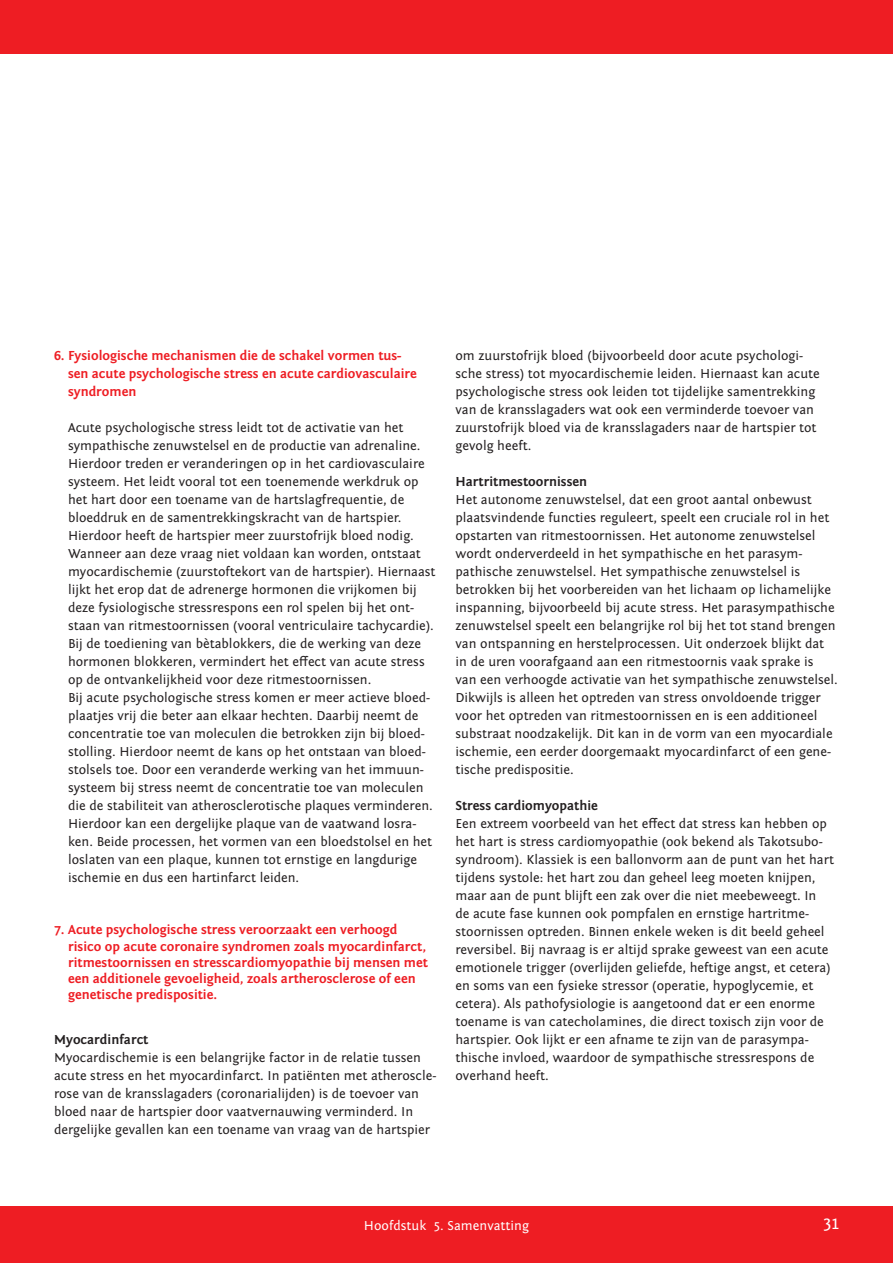
<style>
.page{position:relative;width:893px;height:1263px;background:#fff}
.page>*{position:absolute;margin:0;border:0;box-sizing:border-box;transform-origin:0 0}
.t1{font:18px "Fontin Sans";color:#fff}
.HVG_brood{font:13.5px/18px "Fontin Sans";color:#231f20}
.HVG_subkop_rood{font:700 13.5px/16.2px "Fontin Sans";color:#ee1d23}
.HVG_brood-2{font:700 13.5px/18px "Fontin Sans";color:#ee1d23}
.HVG_brood-3{font:700 13.5px "Fontin Sans";color:#231f20}
.t2{font:13.5px "Fontin Sans";color:#fff}
</style>
<div class="page">
<div style="left:0;top:0;width:893px;height:54px;background:#ee1d23"></div>
<div style="left:0;top:1206px;width:893px;height:57px;background:#ee1d23"></div>
<p class="HVG_brood-2" style="left:68px;top:347px;width:350px;text-indent:-14px">6. Fysiologische mechanismen die de schakel vormen tus&shy;sen acute psychologische stress en acute cardiovasculaire syndromen</p>
<p class="HVG_brood" style="left:68px;top:419px;width:369px">Acute psychologische stress leidt tot de activatie van het sympathische zenuwstelsel en de productie van adrenaline.<br>Hierdoor treden er veranderingen op in het cardiovasculaire systeem. Het leidt vooral tot een toenemende werkdruk op het hart door een toename van de hartslagfrequentie, de bloeddruk en de samentrekkingskracht van de hartspier.<br>Hierdoor heeft de hartspier meer zuurstofrijk bloed nodig.<br>Wanneer aan deze vraag niet voldaan kan worden, ontstaat myocardischemie (zuurstoftekort van de hartspier). Hiernaast lijkt het erop dat de adrenerge hormonen die vrijkomen bij deze fysiologische stressrespons een rol spelen bij het ont&shy;staan van ritmestoornissen (vooral ventriculaire tachycardie).<br>Bij de toediening van bètablokkers, die de werking van deze hormonen blokkeren, vermindert het effect van acute stress op de ontvankelijkheid voor deze ritmestoornissen.<br>Bij acute psychologische stress komen er meer actieve bloed&shy;plaatjes vrij die beter aan elkaar hechten. Daarbij neemt de concentratie toe van moleculen die betrokken zijn bij bloed&shy;stolling. Hierdoor neemt de kans op het ontstaan van bloed&shy;stolsels toe. Door een veranderde werking van het immuun&shy;systeem bij stress neemt de concentratie toe van moleculen die de stabiliteit van atherosclerotische plaques verminderen.<br>Hierdoor kan een dergelijke plaque van de vaatwand losra&shy;ken. Beide processen, het vormen van een bloedstolsel en het loslaten van een plaque, kunnen tot ernstige en langdurige ischemie en dus een hartinfarct leiden.</p>
<p class="HVG_subkop_rood" style="left:68px;top:922px;width:361px;text-indent:-14px">7. Acute psychologische stress veroorzaakt een verhoogd risico op acute coronaire syndromen zoals myocardinfarct, ritmestoornissen en stresscardiomyopathie bij mensen met een additionele gevoeligheid, zoals artherosclerose of een genetische predispositie.</p>
<p class="HVG_brood-3" style="left:54px;top:1032px;width:96px">Myocardinfarct</p>
<p class="HVG_brood" style="left:54px;top:1049px;width:384px">Myocardischemie is een belangrijke factor in de relatie tussen acute stress en het myocardinfarct. In patiënten met atheroscle&shy;rose van de kransslagaders (coronarialijden) is de toevoer van bloed naar de hartspier door vaatvernauwing verminderd. In dergelijke gevallen kan een toename van vraag van de hartspier</p>
<p class="HVG_brood" style="left:455px;top:347px;width:366px">om zuurstofrijk bloed (bijvoorbeeld door acute psychologi&shy;sche stress) tot myocardischemie leiden. Hiernaast kan acute psychologische stress ook leiden tot tijdelijke samentrekking van de kransslagaders wat ook een verminderde toevoer van zuurstofrijk bloed via de kransslagaders naar de hartspier tot gevolg heeft.</p>
<p class="HVG_brood-3" style="left:455px;top:474px;width:133px">Hartritmestoornissen</p>
<p class="HVG_brood" style="left:455px;top:491px;width:384px">Het autonome zenuwstelsel, dat een groot aantal onbewust plaatsvindende functies reguleert, speelt een cruciale rol in het opstarten van ritmestoornissen. Het autonome zenuwstelsel wordt onderverdeeld in het sympathische en het parasym&shy;pathische zenuwstelsel. Het sympathische zenuwstelsel is betrokken bij het voorbereiden van het lichaam op lichamelijke inspanning, bijvoorbeeld bij acute stress. Het parasympathische zenuwstelsel speelt een belangrijke rol bij het tot stand brengen van ontspanning en herstelprocessen. Uit onderzoek blijkt dat in de uren voorafgaand aan een ritmestoornis vaak sprake is van een verhoogde activatie van het sympathische zenuwstelsel.<br>Dikwijls is alleen het optreden van stress onvoldoende trigger voor het optreden van ritmestoornissen en is een additioneel substraat noodzakelijk. Dit kan in de vorm van een myocardiale ischemie, een eerder doorgemaakt myocardinfarct of een gene&shy;tische predispositie.</p>
<p class="HVG_brood-3" style="left:455px;top:798px;width:144px">Stress cardiomyopathie</p>
<p class="HVG_brood" style="left:455px;top:815px;width:380px">Een extreem voorbeeld van het effect dat stress kan hebben op het hart is stress cardiomyopathie (ook bekend als Takotsubo&shy;syndroom). Klassiek is een ballonvorm aan de punt van het hart tijdens systole: het hart zou dan geheel leeg moeten knijpen, maar aan de punt blijft een zak over die niet meebeweegt. In<br>de acute fase kunnen ook pompfalen en ernstige hartritme&shy;stoornissen optreden. Binnen enkele weken is dit beeld geheel reversibel. Bij navraag is er altijd sprake geweest van een acute emotionele trigger (overlijden geliefde, heftige angst, et cetera) en soms van een fysieke stressor (operatie, hypoglycemie, et cetera). Als pathofysiologie is aangetoond dat er een enorme toename is van catecholamines, die direct toxisch zijn voor de hartspier. Ook lijkt er een afname te zijn van de parasympa&shy;thische invloed, waardoor de sympathische stressrespons de overhand heeft.</p>
<p class="t2" style="left:364px;top:1218px;width:167px">Hoofdstuk 5. Samenvatting</p>
<h1 class="t1" style="left:823px;top:1213px;width:18px">31</h1>
</div>
